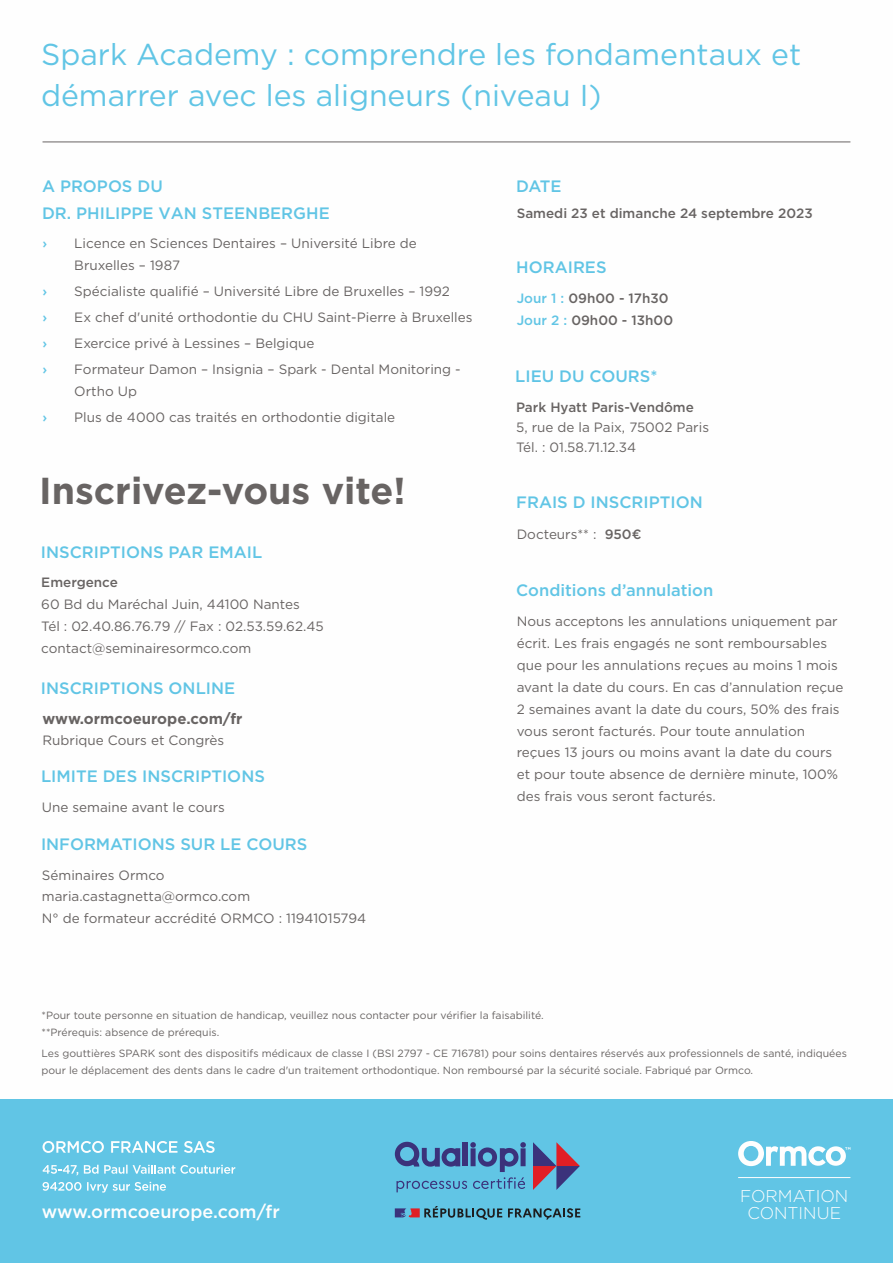
<style>
.page{position:relative;width:893px;height:1263px;background:#fff}
.page>*{position:absolute;margin:0;border:0;box-sizing:border-box;transform-origin:0 0}
.t1{font:700 37.5px "Gotham";color:#686463}
.t2{font:30.15px/41.8px "Gotham";color:#61c5e5}
.t3{font:500 18px "Gotham";color:#fefefe}
.t4{font:300 17.1px/17.1px "Gotham";color:#fefefe;text-align:center}
.t5{font:500 16.5px/26.7px "Gotham";color:#61c5e5}
.t6{font:500 16.5px "Gotham";color:#5fc4e5}
.t7{font:700 15px "Gotham";color:#686463}
.t8{font:13.5px/21.9px "Gotham";color:#686463}
.t9{font:500 13.5px/21.9px "Gotham";color:#686463}
.t10{font:500 13.5px "Gotham";color:#61c5e5}
.t11{font:10.5px/17px "Gotham";color:#686463}
.s1{color:#61c5e5}
.s2{font-weight:500}
</style>
<div class="page">
<div style="left:0;top:1099px;width:893px;height:164px;background:#61c5e5"></div>
<hr style="left:43px;top:142px;width:807px;height:1px;background:#686463">
<svg style="left:43px;top:1141px;width:172px;height:12px"></svg>
<svg style="left:43px;top:1165px;width:192px;height:10px"></svg>
<svg style="left:43px;top:1182px;width:123px;height:10px"></svg>
<svg style="left:738px;top:1141px;width:112px;height:25px"></svg>
<hr style="left:738px;top:1177px;width:112px;height:1px;background:#fefefe">
<svg style="left:533px;top:1142px;width:47px;height:48px"></svg>
<svg style="left:395px;top:1206px;width:107px;height:14px"></svg>
<svg style="left:395px;top:1142px;width:131px;height:50px"></svg>
<svg style="left:508px;top:1208px;width:72px;height:11px"></svg>
<h2 class="t2" style="left:41px;top:35px;width:762px">Spark Academy : comprendre les fondamentaux et démarrer avec les aligneurs (niveau I)</h2>
<p class="t5" style="left:42px;top:174px;width:289px">A PROPOS DU<br>DR. PHILIPPE VAN STEENBERGHE</p>
<p class="t10" style="left:43px;top:237px;width:6px">›</p>
<p class="t8" style="left:74px;top:233px;width:344px">Licence en Sciences Dentaires – Université Libre de<br>Bruxelles – 1987</p>
<p class="t10" style="left:43px;top:285px;width:6px">›</p>
<p class="t8" style="left:74px;top:281px;width:377px">Spécialiste qualifié – Université Libre de Bruxelles – 1992</p>
<p class="t10" style="left:43px;top:311px;width:6px">›</p>
<p class="t8" style="left:74px;top:307px;width:400px">Ex chef d'unité orthodontie du CHU Saint-Pierre à Bruxelles</p>
<p class="t10" style="left:43px;top:337px;width:6px">›</p>
<p class="t8" style="left:74px;top:333px;width:242px">Exercice privé à Lessines – Belgique</p>
<p class="t10" style="left:43px;top:363px;width:6px">›</p>
<p class="t8" style="left:74px;top:359px;width:388px">Formateur Damon – Insignia – Spark - Dental Monitoring -<br>Ortho Up</p>
<p class="t10" style="left:43px;top:411px;width:6px">›</p>
<p class="t8" style="left:74px;top:407px;width:322px">Plus de 4000 cas traités en orthodontie digitale</p>
<h1 class="t1" style="left:39px;top:474px;width:368px">Inscrivez-vous vite!</h1>
<p class="t5" style="left:41px;top:540px;width:223px">INSCRIPTIONS PAR EMAIL</p>
<p class="t9" style="left:41px;top:572px;width:78px">Emergence</p>
<p class="t8" style="left:41px;top:594px;width:284px">60 Bd du Maréchal Juin, 44100 Nantes<br>Tél : 02.40.86.76.79 // Fax : 02.53.59.62.45 contact@seminairesormco.com</p>
<p class="t5" style="left:41px;top:675px;width:196px">INSCRIPTIONS ONLINE</p>
<p class="t7" style="left:43px;top:712px;width:201px">www.ormcoeurope.com/fr</p>
<p class="t8" style="left:43px;top:730px;width:183px">Rubrique Cours et Congrès</p>
<p class="t5" style="left:41px;top:764px;width:225px">LIMITE DES INSCRIPTIONS</p>
<p class="t8" style="left:42px;top:796px;width:184px">Une semaine avant le cours</p>
<p class="t5" style="left:41px;top:832px;width:268px">INFORMATIONS SUR LE COURS</p>
<p class="t8" style="left:42px;top:864px;width:326px">Séminaires Ormco maria.castagnetta@ormco.com<br>N° de formateur accrédité ORMCO : 11941015794</p>
<p class="t5" style="left:516px;top:173px;width:47px">DATE</p>
<p class="t9" style="left:517px;top:203px;width:297px">Samedi 23 et dimanche 24 septembre 2023</p>
<p class="t5" style="left:516px;top:254px;width:92px">HORAIRES</p>
<p class="t9" style="left:517px;top:288px;width:158px"><span class="s1">Jour 1 :</span> 09h00 - 17h30<br><span class="s1">Jour 2 :</span> 09h00 - 13h00</p>
<p class="t6" style="left:515px;top:369px;width:144px">LIEU DU COURS*</p>
<p class="t9" style="left:516px;top:397px;width:179px">Park Hyatt Paris-Vendôme</p>
<p class="t8" style="left:516px;top:418px;width:194px;line-height:20px">5, rue de la Paix, 75002 Paris<br>Tél. : 01.58.71.12.34</p>
<p class="t5" style="left:516px;top:490px;width:188px">FRAIS D INSCRIPTION</p>
<p class="t8" style="left:517px;top:524px;width:126px">Docteurs** : <span class="s2">950€</span></p>
<p class="t5" style="left:516px;top:577px;width:199px">Conditions d’annulation</p>
<p class="t8" style="left:517px;top:611px;width:328px">Nous acceptons les annulations uniquement par écrit. Les frais engagés ne sont remboursables que pour les annulations reçues au moins 1 mois avant la date du cours. En cas d’annulation reçue 2 semaines avant la date du cours, 50% des frais vous seront facturés. Pour toute annulation reçues 13 jours ou moins avant la date du cours et pour toute absence de dernière minute, 100% des frais vous seront facturés.</p>
<p class="t11" style="left:41px;top:1007px;width:504px">*Pour toute personne en situation de handicap, veuillez nous contacter pour vérifier la faisabilité. **Prérequis: absence de prérequis.</p>
<p class="t11" style="left:41px;top:1045px;width:807px">Les gouttières SPARK sont des dispositifs médicaux de classe I (BSI 2797 - CE 716781) pour soins dentaires réservés aux professionnels de santé, indiquées pour le déplacement des dents dans le cadre d'un traitement orthodontique. Non remboursé par la sécurité sociale. Fabriqué par Ormco.</p>
<h3 class="t3" style="left:42px;top:1203px;width:239px">www.ormcoeurope.com/fr</h3>
<p class="t4" style="left:740px;top:1188px;width:109px">FORMATION<br>CONTINUE</p>
</div>
